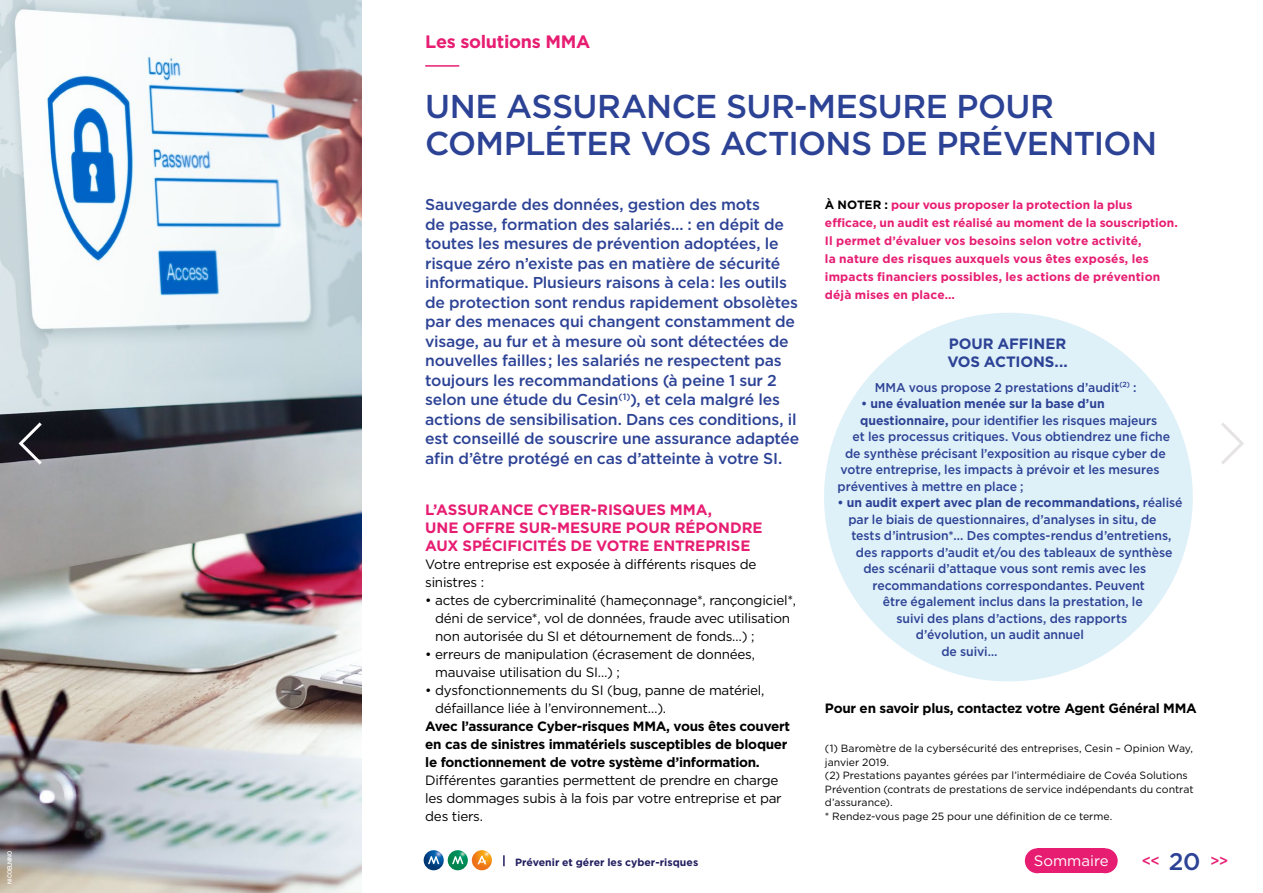
<style>
.page{position:relative;width:1263px;height:893px;background:#fff}
.page>*{position:absolute;margin:0;border:0;box-sizing:border-box;transform-origin:0 0}
.t1{font:500 33px/37.5px "Gotham";letter-spacing:-.02em;color:#2c4295}
.t2{font:700 18px "Gotham";letter-spacing:-.015em;color:#e71d72}
.t3{font:500 15.75px/19.5px "Gotham";letter-spacing:-.015em;color:#2c4295}
.t4{font:700 15px/18px "Gotham";letter-spacing:-.005em;color:#e71d72}
.t5{font:700 15px/18px "Gotham";letter-spacing:-.005em;color:#2c4295}
.t6{font:15px "Gotham";color:#fff}
.t7{font:500 15px "Gotham";color:#e71d72}
.t8{font:13.5px/18px "Gotham";letter-spacing:-.02em;color:#000}
.t9{font:700 13.5px/18px "Gotham";letter-spacing:-.02em;color:#000}
.t10{font:500 12.75px "Gotham";letter-spacing:-.005em;color:#2c4295;scale:.96 1}
.t11{font:700 12.75px "Gotham";color:#2c4295;scale:.96 1}
.t12{font:700 12px/18px "Gotham";letter-spacing:.005em;color:#e71d72}
.t13{font:10.5px/13.5px "Gotham";color:#000}
.t14{font:700 10.5px "Gotham";letter-spacing:.005em;color:#211e5f}
.t15{font:500 6px "Helvetica Neue LT Std";letter-spacing:-.01em;color:#fff;scale:.9 1}
.s1{color:#000}
.s2{font-weight:700}
.s3{font-weight:500}
.s4{font-size:24px;color:#2c4295}
</style>
<div class="page">
<div style="left:1037px;top:848px;width:68px;height:25px;background:#e71d72"></div>
<div style="left:1025px;top:848px;width:25px;height:25px;background:#e71d72;border-radius:50%"></div>
<div style="left:1093px;top:848px;width:25px;height:25px;background:#e71d72;border-radius:50%"></div>
<svg style="left:503px;top:855px;width:2px;height:11px"></svg>
<svg style="left:424px;top:850px;width:20px;height:20px"></svg>
<svg style="left:428px;top:856px;width:11px;height:8px"></svg>
<svg style="left:448px;top:850px;width:20px;height:20px"></svg>
<svg style="left:452px;top:856px;width:11px;height:8px"></svg>
<svg style="left:472px;top:850px;width:20px;height:20px"></svg>
<svg style="left:477px;top:856px;width:9px;height:8px"></svg>
<hr style="left:425px;top:65px;width:34px;height:2px;background:#e71d72">
<img style="left:0;top:0;width:361px;height:893px">
<svg style="left:1221px;top:423px;width:23px;height:41px"></svg>
<svg style="left:16px;top:419px;width:29px;height:49px"></svg>
<div style="left:824px;top:313px;width:369px;height:368px;background:#def0f8;border-radius:50%"></div>
<p class="t15" style="left:6px;top:883px;width:38px;rotate:-90deg">NICOELNINO</p>
<h2 class="t2" style="left:425px;top:30px;width:167px">Les solutions MMA</h2>
<h1 class="t1" style="left:425px;top:87px;width:733px">UNE ASSURANCE SUR-MESURE POUR<br>COMPLÉTER VOS ACTIONS DE PRÉVENTION</h1>
<p class="t3" style="left:425px;top:195px;width:376px">Sauvegarde des données, gestion des mots<br>de passe, formation des salariés… : en dépit de toutes les mesures de prévention adoptées, le risque zéro n’existe pas en matière de sécurité informatique. Plusieurs raisons à cela : les outils de protection sont rendus rapidement obsolètes par des menaces qui changent constamment de visage, au fur et à mesure où sont détectées de nouvelles failles ; les salariés ne respectent pas toujours les recommandations (à peine 1 sur 2 selon une étude du Cesin<sup>(1)</sup>), et cela malgré les actions de sensibilisation. Dans ces conditions, il est conseillé de souscrire une assurance adaptée afin d’être protégé en cas d’atteinte à votre SI.</p>
<p class="t4" style="left:425px;top:501px;width:339px">L’ASSURANCE CYBER-RISQUES MMA,<br>UNE OFFRE SUR-MESURE POUR RÉPONDRE<br>AUX SPÉCIFICITÉS DE VOTRE ENTREPRISE</p>
<p class="t8" style="left:425px;top:555px;width:333px">Votre entreprise est exposée à différents risques de sinistres :</p>
<p class="t8" style="left:435px;top:591px;width:362px;text-indent:-10px">• actes de cybercriminalité (hameçonnage*, rançongiciel*, déni de service*, vol de données, fraude avec utilisation non autorisée du SI et détournement de fonds…) ;</p>
<p class="t8" style="left:435px;top:645px;width:321px;text-indent:-10px">• erreurs de manipulation (écrasement de données, mauvaise utilisation du SI…) ;</p>
<p class="t8" style="left:435px;top:681px;width:331px;text-indent:-10px">• dysfonctionnements du SI (bug, panne de matériel, défaillance liée à l’environnement…).</p>
<p class="t9" style="left:425px;top:717px;width:366px">Avec l’assurance Cyber-risques MMA, vous êtes couvert en cas de sinistres immatériels susceptibles de bloquer le fonctionnement de votre système d’information.</p>
<p class="t8" style="left:425px;top:771px;width:358px">Différentes garanties permettent de prendre en charge les dommages subis à la fois par votre entreprise et par des tiers.</p>
<p class="t12" style="left:825px;top:196px;width:354px"><span class="s1">À NOTER :</span> pour vous proposer la protection la plus efficace, un audit est réalisé au moment de la souscription.<br>Il permet d’évaluer vos besoins selon votre activité,<br>la nature des risques auxquels vous êtes exposés, les impacts financiers possibles, les actions de prévention déjà mises en place…</p>
<p class="t5" style="left:947px;top:334px;width:122px">POUR AFFINER<br>VOS ACTIONS...</p>
<p class="t10" style="left:875px;top:379px;width:274px">MMA vous propose 2 prestations d’audit<sup>(2)</sup> :</p>
<p class="t11" style="left:861px;top:395px;width:255px">• une évaluation menée sur la base d’un</p>
<p class="t10" style="left:860px;top:412px;width:311px"><span class="s2">questionnaire,</span> pour identifier les risques majeurs</p>
<p class="t10" style="left:853px;top:428px;width:332px">et les processus critiques. Vous obtiendrez une fiche</p>
<p class="t10" style="left:845px;top:445px;width:336px">de synthèse précisant l’exposition au risque cyber de</p>
<p class="t10" style="left:841px;top:461px;width:334px">votre entreprise, les impacts à prévoir et les mesures</p>
<p class="t10" style="left:838px;top:478px;width:195px">préventives à mettre en place ;</p>
<p class="t11" style="left:838px;top:494px;width:361px">• un audit expert avec plan de recommandations, <span class="s3">réalisé</span></p>
<p class="t10" style="left:848px;top:511px;width:323px">par le biais de questionnaires, d’analyses in situ, de</p>
<p class="t10" style="left:851px;top:527px;width:335px">tests d’intrusion*... Des comptes-rendus d’entretiens,</p>
<p class="t10" style="left:856px;top:544px;width:331px">des rapports d’audit et/ou des tableaux de synthèse</p>
<p class="t10" style="left:863px;top:560px;width:296px">des scénarii d’attaque vous sont remis avec les</p>
<p class="t10" style="left:872px;top:577px;width:285px">recommandations correspondantes. Peuvent</p>
<p class="t10" style="left:883px;top:593px;width:272px">être également inclus dans la prestation, le</p>
<p class="t10" style="left:896px;top:610px;width:242px">suivi des plans d’actions, des rapports</p>
<p class="t10" style="left:916px;top:626px;width:177px">d’évolution, un audit annuel</p>
<p class="t10" style="left:941px;top:643px;width:60px">de suivi…</p>
<p class="t9" style="left:825px;top:699px;width:373px">Pour en savoir plus, contactez votre Agent Général MMA</p>
<p class="t13" style="left:825px;top:741px;width:370px">(1) Baromètre de la cybersécurité des entreprises, Cesin – Opinion Way, janvier 2019.<br>(2) Prestations payantes gérées par l’intermédiaire de Covéa Solutions Prévention (contrats de prestations de service indépendants du contrat d’assurance).<br>* Rendez-vous page 25 pour une définition de ce terme.</p>
<p class="t14" style="left:515px;top:855px;width:185px">Prévenir et gérer les cyber-risques</p>
<p class="t6" style="left:1034px;top:851px;width:76px">Sommaire</p>
<p class="t7" style="left:1142px;top:851px;width:88px">&lt;&lt; <span class="s4">20</span> &gt;&gt;</p>
</div>
